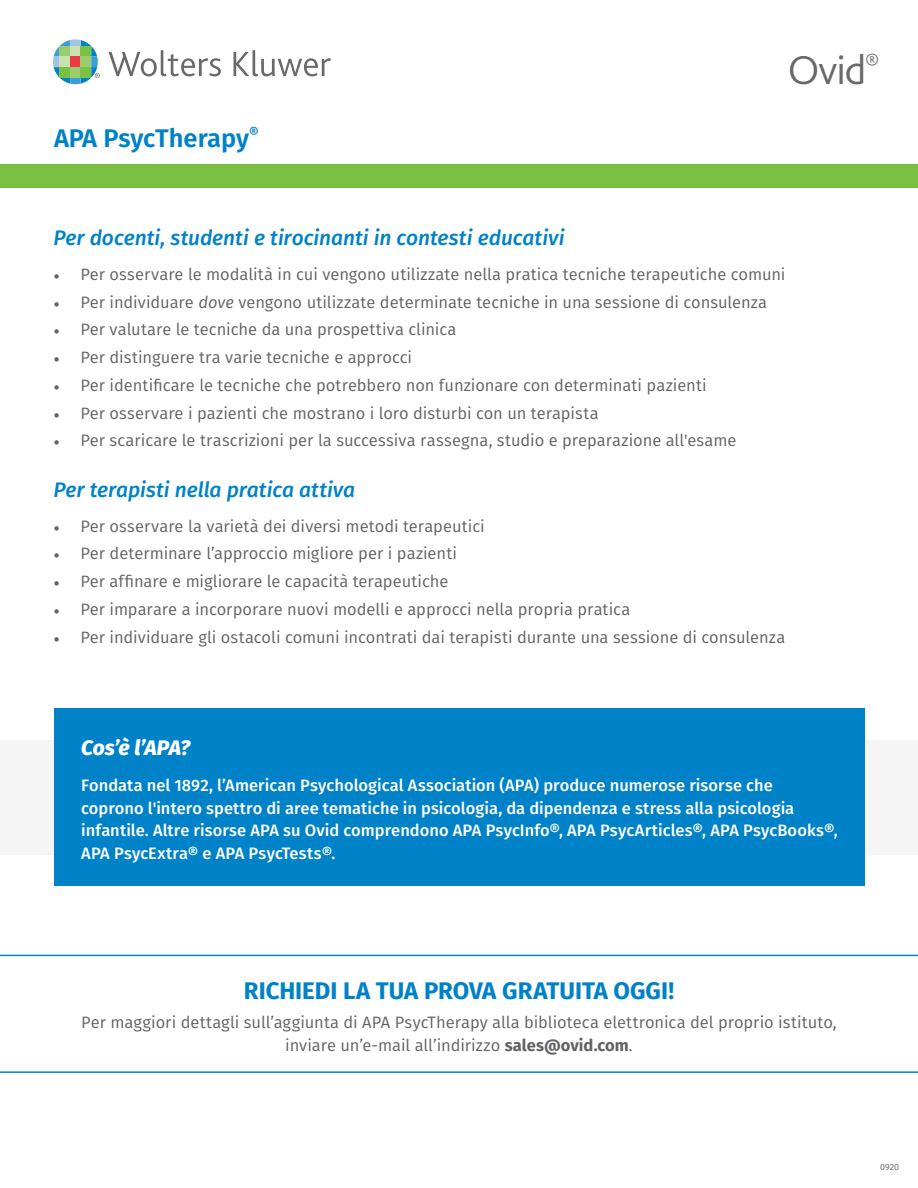
<style>
.page{position:relative;width:918px;height:1188px;background:#fff}
.page>*{position:absolute;margin:0;border:0;box-sizing:border-box;transform-origin:0 0}
.t1{font:300 42.3px "Bliss 2";color:#69696c}
.t2{font:600 25.5px "Fira Sans";letter-spacing:-.005em;color:#0082c8}
.t3{font:700 24px "Fira Sans";color:#0082c8}
.t4{font:italic 500 21px "Fira Sans";letter-spacing:-.005em;color:#0082c8}
.t5{font:italic 800 21px "Fira Sans";letter-spacing:-.01em;color:#fff}
.t6{font:16.5px/22.5px "Fira Sans";color:#636366;text-align:center}
.t7{font:500 16.5px/22.5px "Fira Sans";color:#fff}
.t8{font:9px "Fira Sans";color:#636366}
.s1{font-family:"Minion Pro"}
.s2{font-style:italic}
.s3{font-weight:700}
</style>
<div class="page">
<div style="left:0;top:740px;width:918px;height:114px;background:#f5f5f6"></div>
<svg style="left:0;top:955px;width:918px;height:118px"></svg>
<div style="left:0;top:164px;width:918px;height:24px;background:#79c142"></div>
<svg style="left:53px;top:39px;width:47px;height:45px"></svg>
<svg style="left:109px;top:50px;width:112px;height:26px"></svg>
<svg style="left:234px;top:50px;width:97px;height:26px"></svg>
<div style="left:54px;top:709px;width:811px;height:177px;background:#0082c8"></div>
<p class="t2" style="left:54px;top:117px;width:206px">APA PsycTherapy<sup>®</sup></p>
<p class="t1" style="left:788px;top:43px;width:93px">Ovid<sup>®</sup></p>
<p class="t4" style="left:53px;top:221px;width:513px">Per docenti, studenti e tirocinanti in contesti educativi</p>
<p class="t6" style="left:53px;top:263px;width:734px"><span class="s1">•</span> Per osservare le modalità in cui vengono utilizzate nella pratica tecniche terapeutiche comuni</p>
<p class="t6" style="left:53px;top:290px;width:715px"><span class="s1">•</span> Per individuare <span class="s2">dove</span> vengono utilizzate determinate tecniche in una sessione di consulenza</p>
<p class="t6" style="left:53px;top:318px;width:405px"><span class="s1">•</span> Per valutare le tecniche da una prospettiva clinica</p>
<p class="t6" style="left:53px;top:346px;width:360px"><span class="s1">•</span> Per distinguere tra varie tecniche e approcci</p>
<p class="t6" style="left:53px;top:374px;width:655px"><span class="s1">•</span> Per identificare le tecniche che potrebbero non funzionare con determinati pazienti</p>
<p class="t6" style="left:53px;top:401px;width:547px"><span class="s1">•</span> Per osservare i pazienti che mostrano i loro disturbi con un terapista</p>
<p class="t6" style="left:53px;top:429px;width:685px"><span class="s1">•</span> Per scaricare le trascrizioni per la successiva rassegna, studio e preparazione all'esame</p>
<p class="t4" style="left:53px;top:473px;width:303px">Per terapisti nella pratica attiva</p>
<p class="t6" style="left:53px;top:514px;width:433px"><span class="s1">•</span> Per osservare la varietà dei diversi metodi terapeutici</p>
<p class="t6" style="left:53px;top:542px;width:405px"><span class="s1">•</span> Per determinare l’approccio migliore per i pazienti</p>
<p class="t6" style="left:53px;top:570px;width:397px"><span class="s1">•</span> Per affinare e migliorare le capacità terapeutiche</p>
<p class="t6" style="left:53px;top:597px;width:578px"><span class="s1">•</span> Per imparare a incorporare nuovi modelli e approcci nella propria pratica</p>
<p class="t6" style="left:53px;top:625px;width:733px"><span class="s1">•</span> Per individuare gli ostacoli comuni incontrati dai terapisti durante una sessione di consulenza</p>
<p class="t5" style="left:81px;top:730px;width:110px">Cos’è l’APA?</p>
<p class="t7" style="left:81px;top:773px;width:758px">Fondata nel 1892, l’American Psychological Association (APA) produce numerose risorse che coprono l'intero spettro di aree tematiche in psicologia, da dipendenza e stress alla psicologia infantile. Altre risorse APA su Ovid comprendono APA PsycInfo®, APA PsycArticles®, APA PsycBooks®, APA PsycExtra® e APA PsycTests®.</p>
<p class="t3" style="left:244px;top:971px;width:432px">RICHIEDI LA TUA PROVA GRATUITA OGGI!</p>
<p class="t6" style="left:81px;top:1011px;width:757px">Per maggiori dettagli sull’aggiunta di APA PsycTherapy alla biblioteca elettronica del proprio istituto, inviare un’e-mail all’indirizzo <span class="s3">sales@ovid.com</span>.</p>
<p class="t8" style="left:880px;top:1161px;width:21px">0920</p>
</div>
